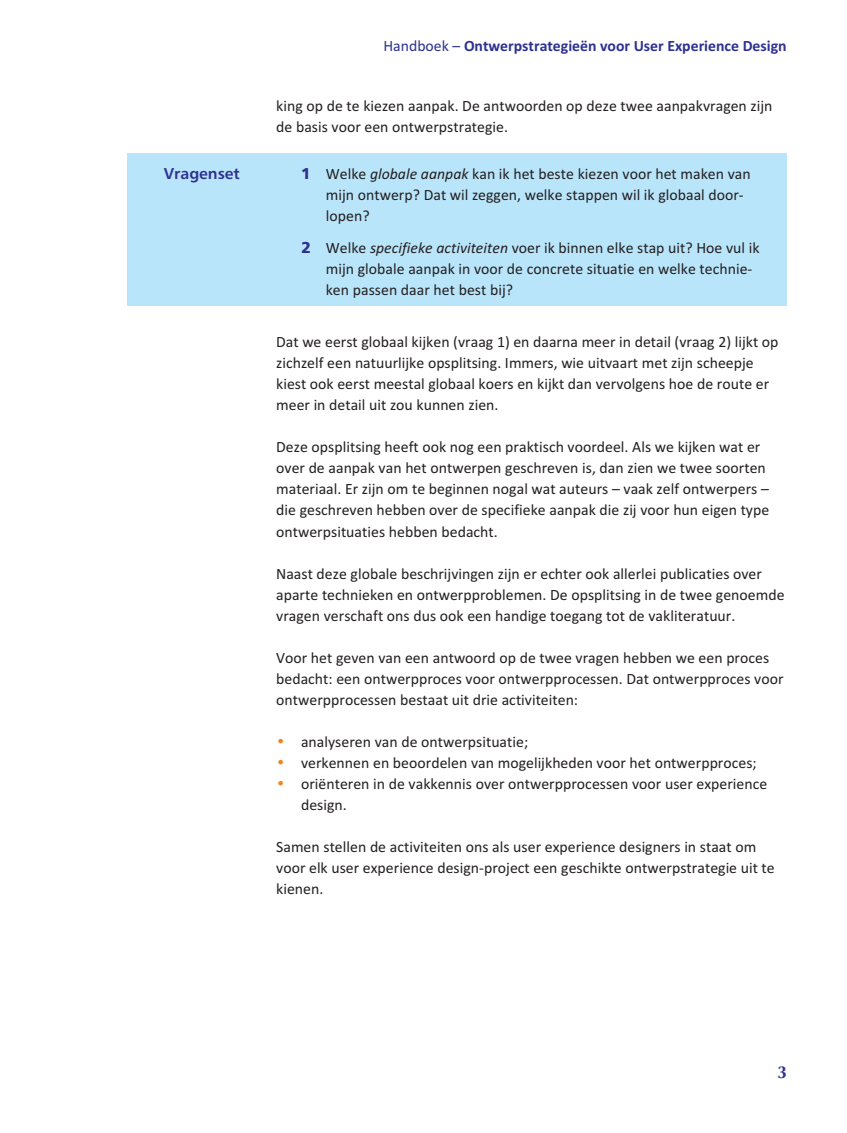
<style>
.page{position:relative;width:847px;height:1133px;background:#fff}
.page>*{position:absolute;margin:0;border:0;box-sizing:border-box;transform-origin:0 0}
.t1{font:700 17.5px "Zapf Humanist 601 BT";color:#2e3092}
.t2{font:15.75px/21px "Calibri";color:#231f20}
.t3{font:700 15.75px "Calibri";color:#2e3092}
.t4{font:700 15.75px "Humnst 777 BT";color:#2e3092}
.s1{font-weight:400}
.s2{font-family:"Humnst 777 Blk BT";color:#2e3092}
.s3{font-style:italic}
.s4{font-family:"Zapf Humanist 601 BT";color:#f58220}
</style>
<div class="page">
<div style="left:127px;top:153px;width:660px;height:152px;background:#b9e5fa"></div>
<p class="t3" style="left:383px;top:41px;width:405px"><span class="s1">Handboek –</span> Ontwerpstrategieën voor User Experience Design</p>
<p class="t2" style="left:276px;top:96px;width:498px">king op de te kiezen aanpak. De antwoorden op deze twee aanpakvragen zijn de basis voor een ontwerpstrategie.</p>
<p class="t4" style="left:164px;top:167px;width:78px">Vragenset</p>
<p class="t2" style="left:326px;top:165px;width:426px;text-indent:-25px"><span class="s2">1</span> Welke <span class="s3">globale aanpak</span> kan ik het beste kiezen voor het maken van mijn ontwerp? Dat wil zeggen, welke stappen wil ik globaal door&shy;lopen?</p>
<p class="t2" style="left:326px;top:238px;width:435px;text-indent:-25px"><span class="s2">2</span> Welke <span class="s3">specifieke activiteiten</span> voer ik binnen elke stap uit? Hoe vul ik mijn globale aanpak in voor de concrete situatie en welke technie&shy;ken passen daar het best bij?</p>
<p class="t2" style="left:276px;top:333px;width:504px">Dat we eerst globaal kijken (vraag 1) en daarna meer in detail (vraag 2) lijkt op zichzelf een natuurlijke opsplitsing. Immers, wie uitvaart met zijn scheepje kiest ook eerst meestal globaal koers en kijkt dan vervolgens hoe de route er meer in detail uit zou kunnen zien.</p>
<p class="t2" style="left:276px;top:438px;width:494px">Deze opsplitsing heeft ook nog een praktisch voordeel. Als we kijken wat er over de aanpak van het ontwerpen geschreven is, dan zien we twee soorten materiaal. Er zijn om te beginnen nogal wat auteurs – vaak zelf ontwerpers – die geschreven hebben over de specifieke aanpak die zij voor hun eigen type ontwerpsituaties hebben bedacht.</p>
<p class="t2" style="left:276px;top:564px;width:510px">Naast deze globale beschrijvingen zijn er echter ook allerlei publicaties over aparte technieken en ontwerpproblemen. De opsplitsing in de twee genoemde vragen verschaft ons dus ook een handige toegang tot de vakliteratuur.</p>
<p class="t2" style="left:276px;top:648px;width:509px">Voor het geven van een antwoord op de twee vragen hebben we een proces bedacht: een ontwerpproces voor ontwerpprocessen. Dat ontwerpproces voor ontwerpprocessen bestaat uit drie activiteiten:</p>
<p class="t2" style="left:276px;top:732px;width:254px"><span class="s4">•</span> analyseren van de ontwerpsituatie;</p>
<p class="t2" style="left:276px;top:753px;width:482px"><span class="s4">•</span> verkennen en beoordelen van mogelijkheden voor het ontwerpproces;</p>
<p class="t2" style="left:301px;top:774px;width:468px;text-indent:-25px"><span class="s4">•</span> oriënteren in de vakkennis over ontwerpprocessen voor user experience design.</p>
<p class="t2" style="left:276px;top:837px;width:500px">Samen stellen de activiteiten ons als user experience designers in staat om voor elk user experience design-project een geschikte ontwerpstrategie uit te kienen.</p>
<p class="t1" style="left:777px;top:1064px;width:11px">3</p>
</div>
